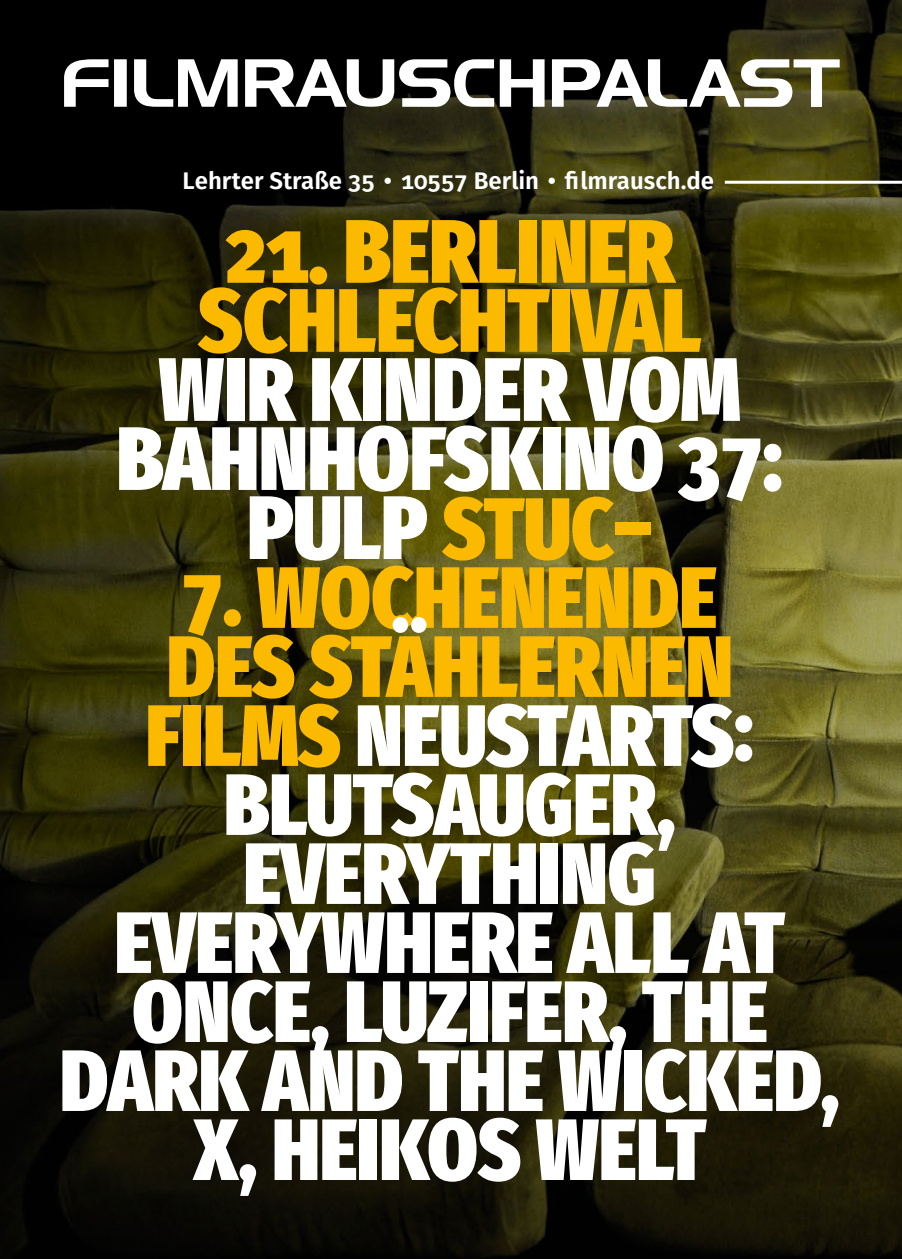
<style>
.page{position:relative;width:902px;height:1259px;background:#fff}
.page>*{position:absolute;margin:0;border:0;box-sizing:border-box;transform-origin:0 0}
.t1{font:800 90px/69px "Fira Sans Compressed";color:#fff;text-align:center}
.t2{font:800 87px/69px "Fira Sans Compressed";color:#fff;text-align:center}
.t3{font:800 87px "Fira Sans Compressed";color:#fbb900}
.t4{font:600 24px "Fira Sans";color:#fff}
.s1{color:#fbb900}
.s2{font-size:90px;color:#fff}
</style>
<div class="page">
<img style="left:0;top:0;width:901px;height:1259px">
<hr style="left:724px;top:181px;width:177px;height:3px;background:#fff">
<svg style="left:64px;top:59px;width:775px;height:48px"></svg>
<div style="left:411px;top:617px;width:15px;height:16px;background:#fff;border-radius:50%"></div>
<div style="left:392px;top:617px;width:16px;height:16px;background:#fff;border-radius:50%"></div>
<p class="t4" style="left:182px;top:161px;width:533px">Lehrter Straße 35 • 10557 Berlin • filmrausch.de</p>
<p class="t1" style="left:117px;top:209px;width:667px"><span class="s1">21. BERLINER<br>SCHLECHTIVAL<br></span>WIR KINDER VOM<br>BAHNHOFSKINO 37:</p>
<p class="t3" style="left:247px;top:452px;width:406px"><span class="s2">PULP</span> STUC–</p>
<p class="t2" style="left:60px;top:555px;width:781px"><span class="s1">7. WOCHENENDE<br>DES STÄHLERNEN<br>FILMS</span> NEUSTARTS:<br>BLUTSAUGER,<br>EVERYTHING<br>EVERYWHERE ALL AT<br>ONCE, LUZIFER, THE<br>DARK AND THE WICKED,<br>X, HEIKOS WELT</p>
</div>
